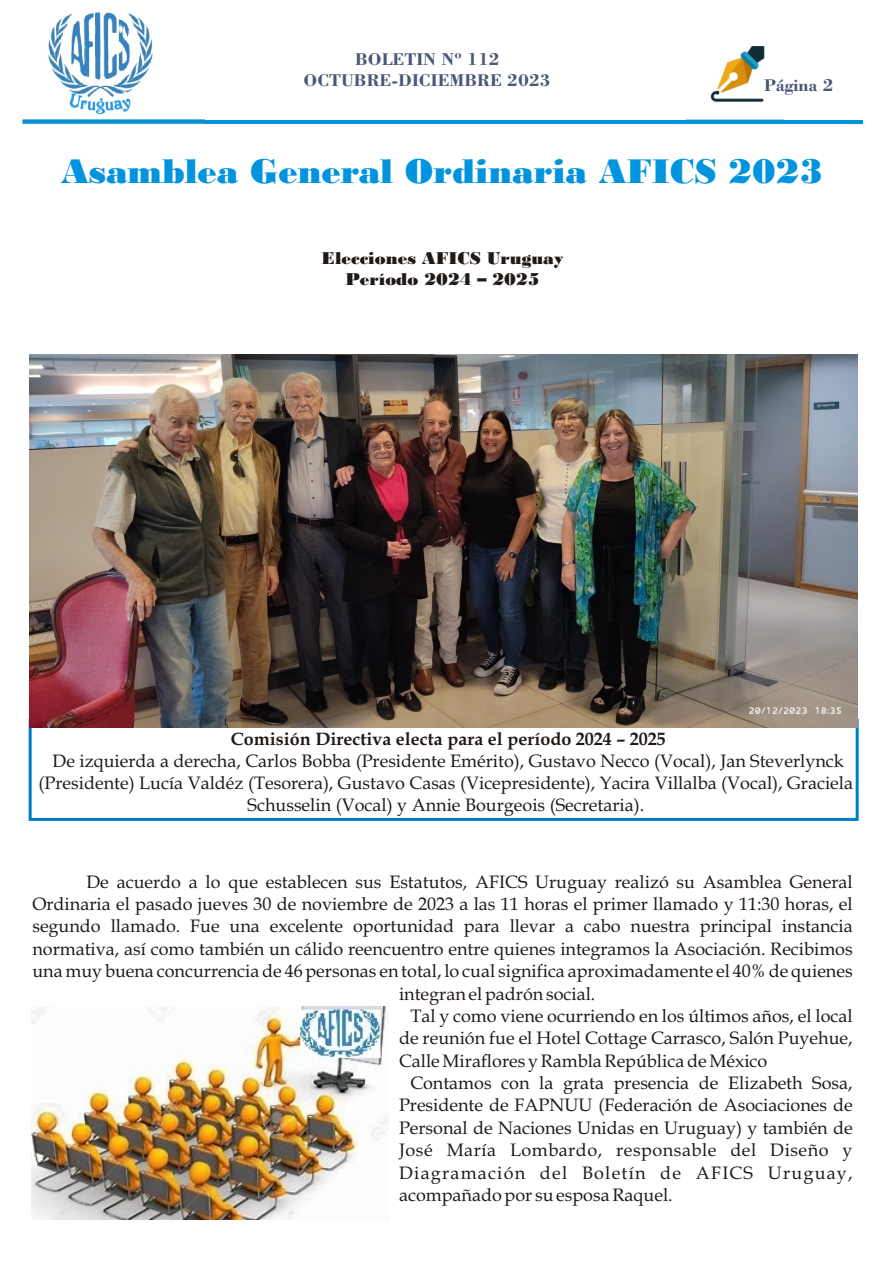
<style>
.page{position:relative;width:894px;height:1263px;background:#fff}
.page>*{position:absolute;margin:0;border:0;box-sizing:border-box;transform-origin:0 0}
.t1{font:700 36px "Bodoni MT Black";color:#0094de}
.t2{font:18px/22.4px "Book Antiqua";color:#1f1a17;text-align:center}
.t3{font:700 18px "Book Antiqua";color:#1f1a17}
.t4{font:18px/21.3px "Bodoni Bd BT";color:#4a5778;text-align:center}
.t5{font:18px "Book Antiqua";letter-spacing:.03em;color:#1f1a17}
.t6{font:700 18px/21px "Bodoni MT Black";color:#1f1a17;text-align:center}
.t7{font:18px "Book Antiqua";letter-spacing:.07em;color:#1f1a17}
</style>
<div class="page">
<hr style="left:23px;top:120px;width:840px;height:4px;background:#0094de">
<img style="left:21px;top:12px;width:183px;height:113px">
<img style="left:687px;top:46px;width:97px;height:75px">
<div style="left:29px;top:719px;width:830px;height:102px;background:#fff;border:3px solid #007dc2"></div>
<img style="left:30px;top:355px;width:828px;height:372px">
<img style="left:31px;top:1007px;width:357px;height:212px">
<p class="t4" style="left:304px;top:49px;width:249px">BOLETIN Nº 112<br>OCTUBRE-DICIEMBRE 2023</p>
<p class="t4" style="left:764px;top:76px;width:71px">Página 2</p>
<h1 class="t1" style="left:61px;top:159px;width:763px">Asamblea General Ordinaria AFICS 2023</h1>
<p class="t6" style="left:322px;top:249px;width:243px">Elecciones AFICS Uruguay<br>Período 2024 – 2025</p>
<p class="t3" style="left:231px;top:732px;width:436px">Comisión Directiva electa para el período 2024 – 2025</p>
<p class="t2" style="left:39px;top:752px;width:816px">De izquierda a derecha, Carlos Bobba (Presidente Emérito), Gustavo Necco (Vocal), Jan Steverlynck (Presidente) Lucía Valdéz (Tesorera), Gustavo Casas (Vicepresidente), Yacira Villalba (Vocal), Graciela<br>Schusselin (Vocal) y Annie Bourgeois (Secretaria).</p>
<p class="t2" style="left:86px;top:873px;width:768px">De acuerdo a lo que establecen sus Estatutos, AFICS Uruguay realizó su Asamblea General</p>
<p class="t2" style="left:32px;top:895px;width:822px">Ordinaria el pasado jueves 30 de noviembre de 2023 a las 11 horas el primer llamado y 11:30 horas, el</p>
<p class="t2" style="left:32px;top:917px;width:822px">segundo llamado. Fue una excelente oportunidad para llevar a cabo nuestra principal instancia</p>
<p class="t2" style="left:32px;top:940px;width:822px">normativa, así como también un cálido reencuentro entre quienes integramos la Asociación. Recibimos</p>
<p class="t2" style="left:32px;top:962px;width:822px">una muy buena concurrencia de 46 personas en total, lo cual significa aproximadamente el 40% de quienes</p>
<p class="t2" style="left:399px;top:984px;width:198px">integran el padrón social.</p>
<p class="t2" style="left:410px;top:1007px;width:444px">Tal y como viene ocurriendo en los últimos años, el local</p>
<p class="t2" style="left:399px;top:1029px;width:455px">de reunión fue el Hotel Cottage Carrasco, Salón Puyehue,</p>
<p class="t2" style="left:399px;top:1052px;width:370px">Calle Miraflores y Rambla República de México</p>
<p class="t2" style="left:410px;top:1074px;width:444px">Contamos con la grata presencia de Elizabeth Sosa,</p>
<p class="t2" style="left:399px;top:1096px;width:455px">Presidente de FAPNUU (Federación de Asociaciones de</p>
<p class="t2" style="left:399px;top:1119px;width:455px">Personal de Naciones Unidas en Uruguay) y también de</p>
<p class="t5" style="left:399px;top:1143px;width:455px">José María Lombardo, responsable del Diseño y</p>
<p class="t7" style="left:399px;top:1165px;width:455px">Diagramación del Boletín de AFICS Uruguay,</p>
<p class="t2" style="left:399px;top:1186px;width:275px">acompañado por su esposa Raquel.</p>
</div>
